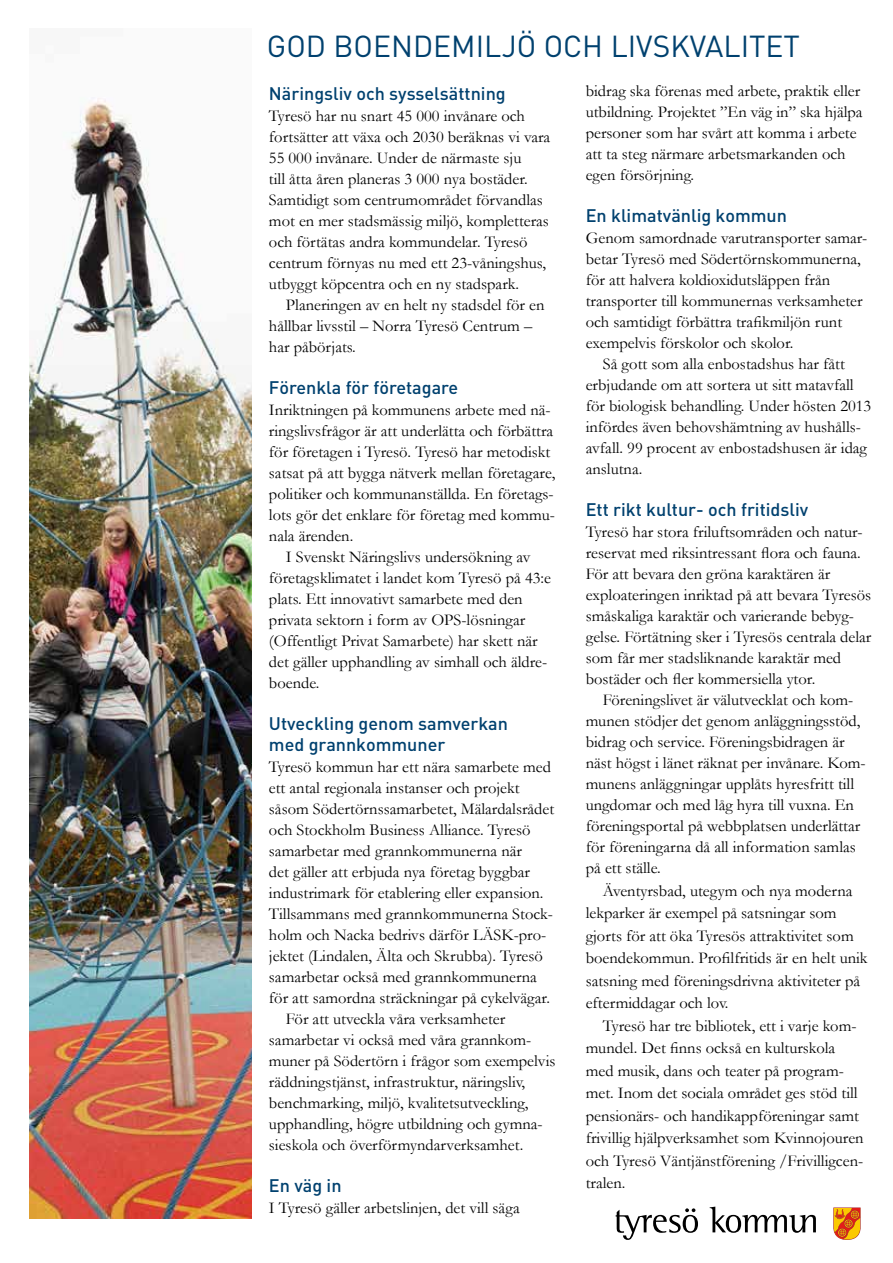
<style>
.page{position:relative;width:893px;height:1263px;background:#fff}
.page>*{position:absolute;margin:0;border:0;box-sizing:border-box;transform-origin:0 0}
.t1{font:30px "DIN";color:#00416f}
.t2{font:500 18px/21px "DIN";color:#00416f}
.t3{font:16.5px/21px "Garamond";color:#000}
</style>
<div class="page">
<img style="left:30px;top:97px;width:222px;height:1121px">
<svg style="left:710px;top:1206px;width:106px;height:27px"></svg>
<svg style="left:616px;top:1208px;width:82px;height:32px"></svg>
<svg style="left:833px;top:1207px;width:28px;height:33px"></svg>
<h1 class="t1" style="left:267px;top:26px;width:535px">GOD BOENDEMILJÖ OCH LIVSKVALITET</h1>
<p class="t2" style="left:269px;top:82px;width:238px">Näringsliv och sysselsättning</p>
<p class="t3" style="left:269px;top:105px;width:283px">Tyresö har nu snart 45 000 invånare och fortsätter att växa och 2030 beräknas vi vara 55 000 invånare. Under de närmaste sju<br>till åtta åren planeras 3 000 nya bostäder.<br>Samtidigt som centrumområdet förvandlas mot en mer stadsmässig miljö, kompletteras och förtätas andra kommundelar. Tyresö centrum förnyas nu med ett 23-våningshus, utbyggt köpcentra och en ny stadspark.</p>
<p class="t3" style="left:269px;top:294px;width:277px;text-indent:17px">Planeringen av en helt ny stadsdel för en hållbar livsstil – Norra Tyresö Centrum – har påbörjats.</p>
<p class="t2" style="left:269px;top:376px;width:191px">Förenkla för företagare</p>
<p class="t3" style="left:269px;top:399px;width:288px">Inriktningen på kommunens arbete med nä&shy;ringslivsfrågor är att underlätta och förbättra för företagen i Tyresö. Tyresö har metodiskt satsat på att bygga nätverk mellan företagare, politiker och kommunanställda. En företags&shy;lots gör det enklare för företag med kommu&shy;nala ärenden.</p>
<p class="t3" style="left:269px;top:546px;width:284px;text-indent:17px">I Svenskt Näringslivs undersökning av företagsklimatet i landet kom Tyresö på 43:e plats. Ett innovativt samarbete med den privata sektorn i form av OPS-lösningar (Offentligt Privat Samarbete) har skett när det gäller upphandling av simhall och äldre&shy;boende.</p>
<p class="t2" style="left:269px;top:712px;width:241px">Utveckling genom samverkan med grannkommuner</p>
<p class="t3" style="left:269px;top:756px;width:284px">Tyresö kommun har ett nära samarbete med</p>
<p class="t3" style="left:269px;top:777px;width:252px">ett antal regionala instanser och projekt</p>
<p class="t3" style="left:269px;top:798px;width:287px">såsom Södertörnssamarbetet, Mälardalsrådet</p>
<p class="t3" style="left:269px;top:819px;width:263px">och Stockholm Business Alliance. Tyresö</p>
<p class="t3" style="left:269px;top:840px;width:255px">samarbetar med grannkommunerna när</p>
<p class="t3" style="left:269px;top:861px;width:263px">det gäller att erbjuda nya företag byggbar</p>
<p class="t3" style="left:269px;top:882px;width:276px">industrimark för etablering eller expansion.</p>
<p class="t3" style="left:269px;top:903px;width:286px">Tillsammans med grannkommunerna Stock-</p>
<p class="t3" style="left:269px;top:924px;width:279px">holm och Nacka bedrivs därför LÄSK-pro-</p>
<p class="t3" style="left:269px;top:945px;width:275px">jektet (Lindalen, Älta och Skrubba). Tyresö</p>
<p class="t3" style="left:269px;top:966px;width:270px">samarbetar också med grannkommunerna</p>
<p class="t3" style="left:269px;top:987px;width:282px">för att samordna sträckningar på cykelvägar.</p>
<p class="t3" style="left:286px;top:1008px;width:221px">För att utveckla våra verksamheter</p>
<p class="t3" style="left:269px;top:1029px;width:264px">samarbetar vi också med våra grannkom-</p>
<p class="t3" style="left:269px;top:1050px;width:288px">muner på Södertörn i frågor som exempelvis</p>
<p class="t3" style="left:269px;top:1071px;width:258px">räddningstjänst, infrastruktur, näringsliv,</p>
<p class="t3" style="left:269px;top:1092px;width:261px">benchmarking, miljö, kvalitetsutveckling,</p>
<p class="t3" style="left:269px;top:1113px;width:275px">upphandling, högre utbildning och gymna-</p>
<p class="t3" style="left:269px;top:1134px;width:256px">sieskola och överförmyndarverksamhet.</p>
<p class="t2" style="left:269px;top:1174px;width:74px">En väg in</p>
<p class="t3" style="left:269px;top:1197px;width:252px">I Tyresö gäller arbetslinjen, det vill säga</p>
<p class="t3" style="left:586px;top:80px;width:278px">bidrag ska förenas med arbete, praktik eller utbildning. Projektet ”En väg in” ska hjälpa personer som har svårt att komma i arbete att ta steg närmare arbetsmarkanden och egen försörjning.</p>
<p class="t2" style="left:586px;top:204px;width:203px">En klimatvänlig kommun</p>
<p class="t3" style="left:586px;top:227px;width:283px">Genom samordnade varutransporter samar&shy;betar Tyresö med Södertörnskommunerna, för att halvera koldioxidutsläppen från transporter till kommunernas verksamheter och samtidigt förbättra trafikmiljön runt exempelvis förskolor och skolor.</p>
<p class="t3" style="left:586px;top:353px;width:287px;text-indent:17px">Så gott som alla enbostadshus har fått erbjudande om att sortera ut sitt matavfall för biologisk behandling. Under hösten 2013 infördes även behovshämtning av hushålls&shy;avfall. 99 procent av enbostadshusen är idag anslutna.</p>
<p class="t2" style="left:586px;top:498px;width:224px">Ett rikt kultur- och fritidsliv</p>
<p class="t3" style="left:586px;top:521px;width:287px">Tyresö har stora friluftsområden och natur&shy;reservat med riksintressant flora och fauna.<br>För att bevara den gröna karaktären är exploateringen inriktad på att bevara Tyresös småskaliga karaktär och varierande bebyg&shy;gelse. Förtätning sker i Tyresös centrala delar som får mer stadsliknande karaktär med bostäder och fler kommersiella ytor.</p>
<p class="t3" style="left:586px;top:689px;width:281px;text-indent:17px">Föreningslivet är välutvecklat och kom&shy;munen stödjer det genom anläggningsstöd, bidrag och service. Föreningsbidragen är näst högst i länet räknat per invånare. Kom&shy;munens anläggningar upplåts hyresfritt till ungdomar och med låg hyra till vuxna. En föreningsportal på webbplatsen underlättar för föreningarna då all information samlas på ett ställe.</p>
<p class="t3" style="left:586px;top:879px;width:283px;line-height:22.5px;text-indent:17px">Äventyrsbad, utegym och nya moderna lekparker är exempel på satsningar som gjorts för att öka Tyresös attraktivitet som boendekommun. Profilfritids är en helt unik satsning med föreningsdrivna aktiviteter på eftermiddagar och lov.</p>
<p class="t3" style="left:586px;top:1014px;width:279px;line-height:22.5px;text-indent:17px">Tyresö har tre bibliotek, ett i varje kom&shy;mundel. Det finns också en kulturskola med musik, dans och teater på program&shy;met. Inom det sociala området ges stöd till pensionärs- och handikappföreningar samt frivillig hjälpverksamhet som Kvinnojouren och Tyresö Väntjänstförening /Frivilligcen&shy;tralen.</p>
</div>
